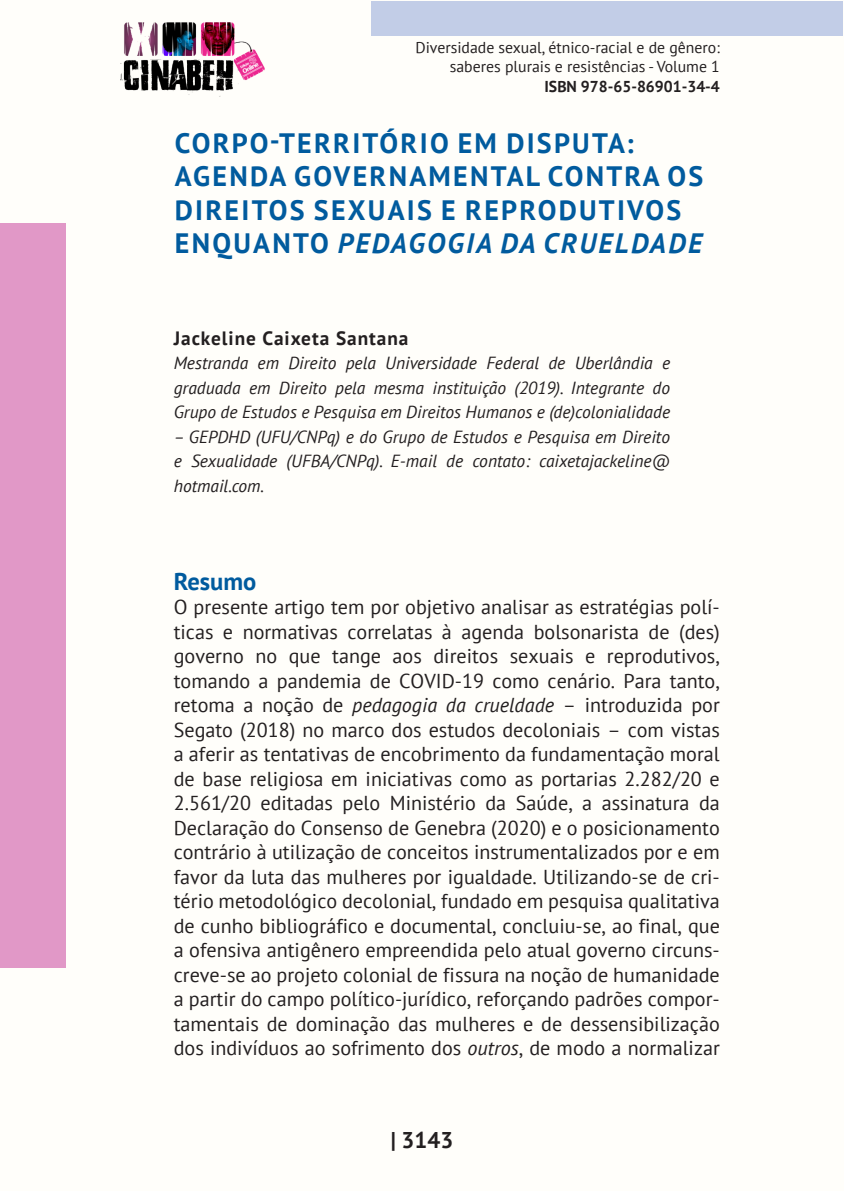
<style>
.page{position:relative;width:844px;height:1191px;background:#fff}
.page>*{position:absolute;margin:0;border:0;box-sizing:border-box;transform-origin:0 0}
._0_TÍTULO{font:700 28px/33.6px "PT Sans";letter-spacing:.08em;color:#015b9e}
._3_RESUMO{font:700 24.5px "PT Sans";color:#015b9e}
.t1{font:700 22.75px "PT Sans";color:#231f20}
._4_CORPO_RESUMO{font:20.12px/24.5px "PT Sans";color:#231f20;text-align:justify}
._1_AUTOR{font:700 19.25px "PT Sans";letter-spacing:.05em;color:#231f20}
._2_TITULAÇÃO{font:italic 17.5px/24.5px "PT Sans";color:#231f20;text-align:justify}
.t2{font:15.75px/18.9px "PT Sans";color:#231f20;text-align:right}
.t3{font:700 15.75px "PT Sans";color:#231f20}
.s1{font-style:italic}
</style>
<div class="page">
<div style="left:0;top:0;width:843px;height:1191px;background:#fffefa"></div>
<div style="left:371px;top:1px;width:471px;height:35px;background:#c2cde7"></div>
<div style="left:0;top:223px;width:65px;height:744px;background:#e198c7"></div>
<img style="left:120px;top:22px;width:144px;height:75px">
<p class="t2" style="left:415px;top:38px;width:306px">Diversidade sexual, étnico-racial e de gênero: saberes plurais e resistências - Volume 1</p>
<p class="t3" style="left:544px;top:76px;width:177px">ISBN 978-65-86901-34-4</p>
<p class="_0_TÍTULO" style="left:175px;top:125px;width:529px">CORPO-TERRITÓRIO EM DISPUTA:<br>AGENDA GOVERNAMENTAL CONTRA OS<br>DIREITOS SEXUAIS E REPRODUTIVOS<br>ENQUANTO <span class="s1">PEDAGOGIA DA CRUELDADE</span></p>
<p class="_1_AUTOR" style="left:174px;top:325px;width:236px">Jackeline Caixeta Santana</p>
<p class="_2_TITULAÇÃO" style="left:174px;top:350px;width:498px">Mestranda em Direito pela Universidade Federal de Uberlândia e graduada em Direito pela mesma instituição (2019). Integrante do Grupo de Estudos e Pesquisa em Direitos Humanos e (de)colonialidade</p>
<p class="_2_TITULAÇÃO" style="left:174px;top:424px;width:498px">– GEPDHD (UFU/CNPq) e do Grupo de Estudos e Pesquisa em Direito e Sexualidade (UFBA/CNPq). E-mail de contato: caixetajackeline@ hotmail.com.</p>
<p class="_3_RESUMO" style="left:174px;top:565px;width:84px">Resumo</p>
<p class="_4_CORPO_RESUMO" style="left:174px;top:594px;width:547px">O presente artigo tem por objetivo analisar as estratégias polí&shy;ticas e normativas correlatas à agenda bolsonarista de (des) governo no que tange aos direitos sexuais e reprodutivos, tomando a pandemia de COVID-19 como cenário. Para tanto, retoma a noção de <span class="s1">pedagogia da crueldade</span> – introduzida por Segato (2018) no marco dos estudos decoloniais – com vistas a aferir as tentativas de encobrimento da fundamentação moral de base religiosa em iniciativas como as portarias 2.282/20 e 2.561/20 editadas pelo Ministério da Saúde, a assinatura da Declaração do Consenso de Genebra (2020) e o posicionamento contrário à utilização de conceitos instrumentalizados por e em favor da luta das mulheres por igualdade. Utilizando-se de cri&shy;tério metodológico decolonial, fundado em pesquisa qualitativa de cunho bibliográfico e documental, concluiu-se, ao final, que a ofensiva antigênero empreendida pelo atual governo circuns&shy;creve-se ao projeto colonial de fissura na noção de humanidade a partir do campo político-jurídico, reforçando padrões compor&shy;tamentais de dominação das mulheres e de dessensibilização dos indivíduos ao sofrimento dos <span class="s1">outros</span>, de modo a normalizar</p>
<p class="t1" style="left:390px;top:1125px;width:64px">| 3143</p>
</div>
